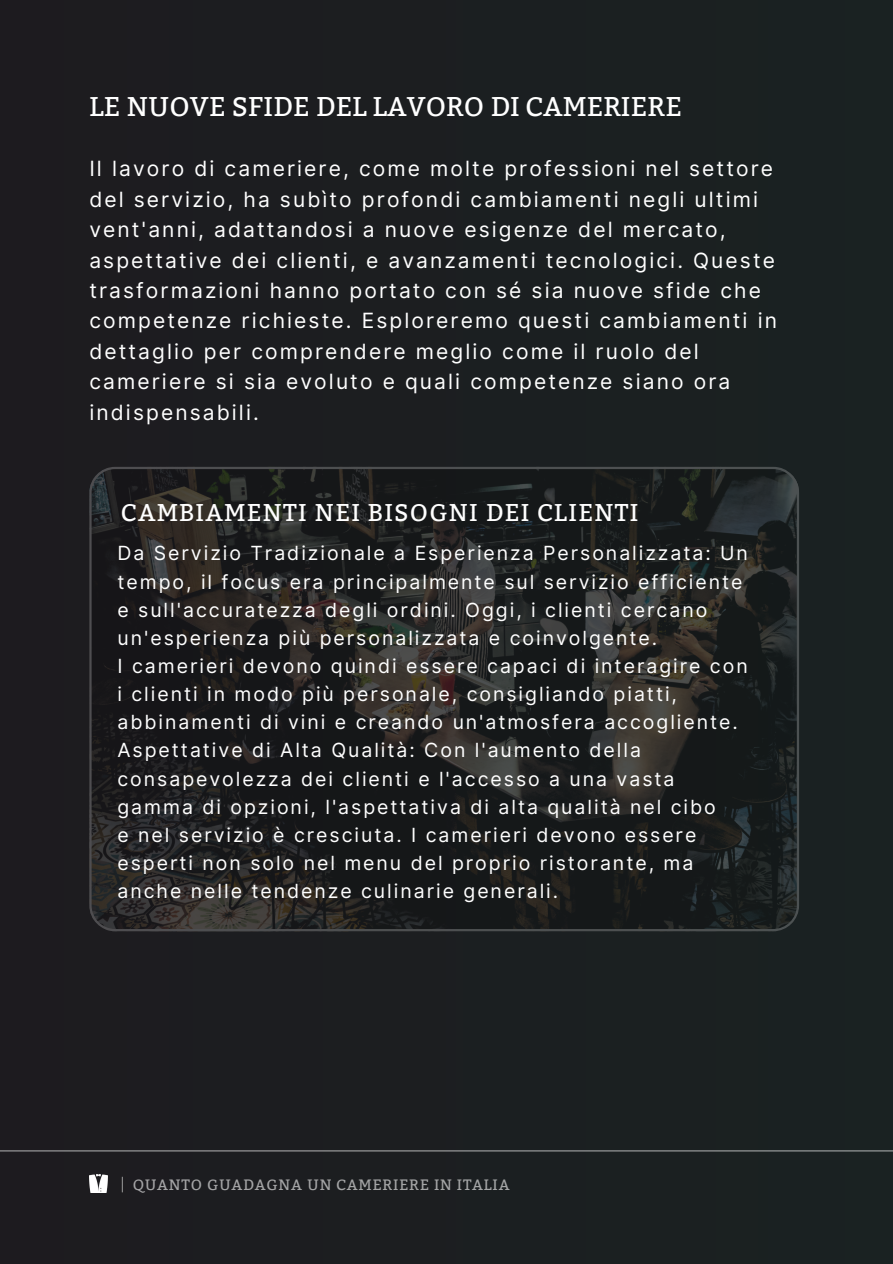
<style>
.page{position:relative;width:893px;height:1264px;background:#fff}
.page>*{position:absolute;margin:0;border:0;box-sizing:border-box;transform-origin:0 0}
.t1{font:27px "Bitter";color:#fff}
.t2{font:24.15px "Bitter";letter-spacing:.05em;color:#fff}
.t3{font:21px/30.3px "Inter";letter-spacing:.1em;color:#fff}
.t4{font:19.5px/28.2px "Inter";letter-spacing:.1em;color:#fff}
.t5{font:15px "Bitter";letter-spacing:.05em;color:#fff}
</style>
<div class="page">
<div style="left:0;top:0;width:892px;height:1263px;background:#1c1e21"></div>
<svg style="left:89px;top:467px;width:710px;height:464px"></svg>
<img style="left:89px;top:1174px;width:18px;height:18px">
<hr style="left:0;top:1150px;width:892px;height:1px;background:#fff">
<svg style="left:122px;top:1176px;width:1px;height:16px"></svg>
<p class="t1" style="left:89px;top:91px;width:594px">LE NUOVE SFIDE DEL LAVORO DI CAMERIERE</p>
<p class="t3" style="left:89px;top:154px;width:689px">Il lavoro di cameriere, come molte professioni nel settore del servizio, ha subìto profondi cambiamenti negli ultimi vent'anni, adattandosi a nuove esigenze del mercato, aspettative dei clienti, e avanzamenti tecnologici. Queste trasformazioni hanno portato con sé sia nuove sfide che competenze richieste. Esploreremo questi cambiamenti in dettaglio per comprendere meglio come il ruolo del cameriere si sia evoluto e quali competenze siano ora indispensabili.</p>
<p class="t2" style="left:121px;top:498px;width:518px">CAMBIAMENTI NEI BISOGNI DEI CLIENTI</p>
<p class="t4" style="left:117px;top:539px;width:632px">Da Servizio Tradizionale a Esperienza Personalizzata: Un tempo, il focus era principalmente sul servizio efficiente e sull'accuratezza degli ordini. Oggi, i clienti cercano un'esperienza più personalizzata e coinvolgente.</p>
<p class="t4" style="left:117px;top:651px;width:631px">I camerieri devono quindi essere capaci di interagire con</p>
<p class="t4" style="left:117px;top:680px;width:622px">i clienti in modo più personale, consigliando piatti, abbinamenti di vini e creando un'atmosfera accogliente.</p>
<p class="t4" style="left:117px;top:736px;width:600px">Aspettative di Alta Qualità: Con l'aumento della consapevolezza dei clienti e l'accesso a una vasta gamma di opzioni, l'aspettativa di alta qualità nel cibo</p>
<p class="t4" style="left:117px;top:820px;width:580px">e nel servizio è cresciuta. I camerieri devono essere esperti non solo nel menu del proprio ristorante, ma anche nelle tendenze culinarie generali.</p>
<p class="t5" style="left:133px;top:1175px;width:378px">QUANTO GUADAGNA UN CAMERIERE IN ITALIA</p>
</div>
